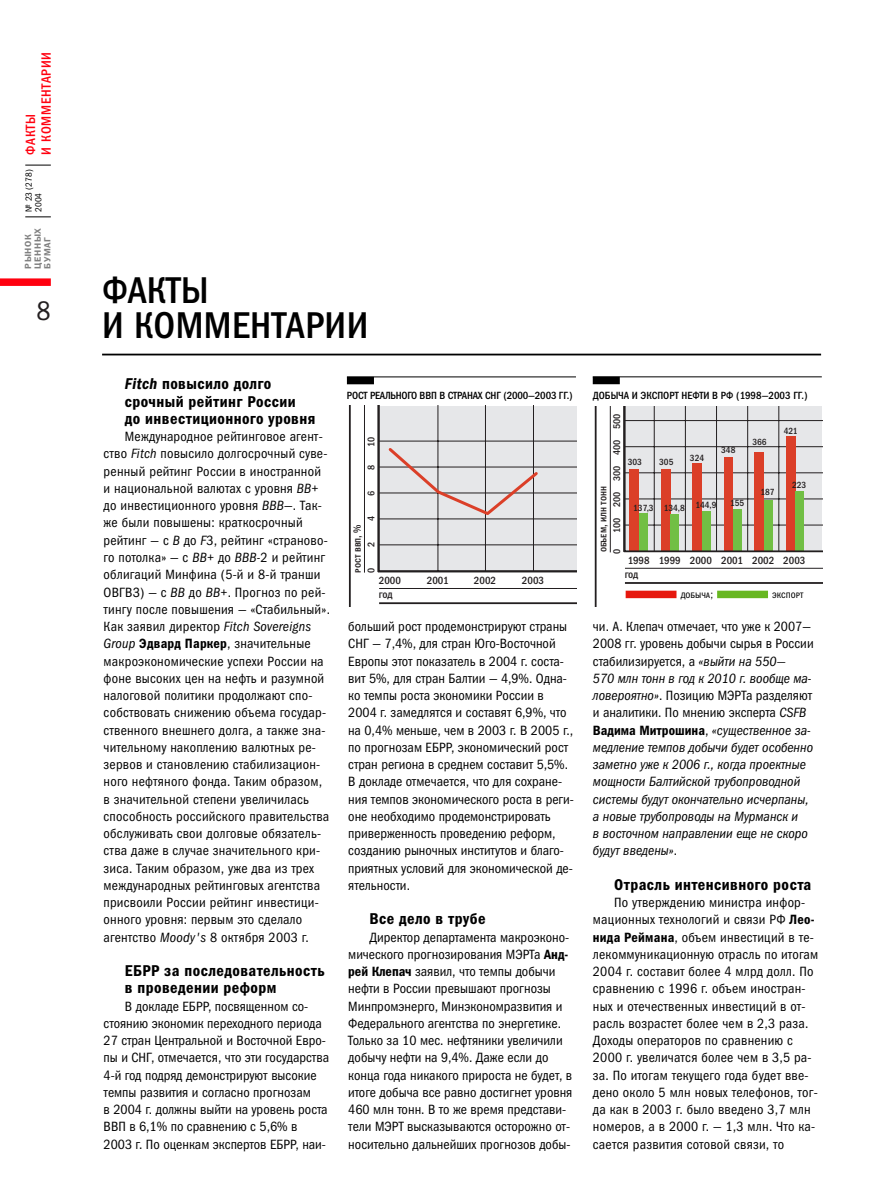
<style>
.page{position:relative;width:872px;height:1199px;background:#fff}
.page>*{position:absolute;margin:0;border:0;box-sizing:border-box;transform-origin:0 0}
.t1{font:37.5px/34.5px "Franklin Gothic Medi Cond C";letter-spacing:.01em;color:#000}
.t2{font:27px "Franklin Gothic Book Cond C";color:#231f20}
.t3{font:15.75px/17.2px "Franklin Gothic Demi Cond C";letter-spacing:.025em;color:#000}
.t4{font:13.5px/17.2px "Franklin Gothic Book Cond C";color:#000}
.t5{font:italic 13.5px/17.2px "Franklin Gothic Book Cond C";color:#000}
.t6{font:13.5px/15.8px "Franklin Gothic Medi Cond C";letter-spacing:.055em;color:#ff000f}
.t7{font:10.5px "Franklin Gothic Medi Cond C";letter-spacing:-.015em;color:#000}
.t8{font:10.5px "Franklin Gothic Medi Cond C";color:#231f20}
.t9{font:10.5px "Franklin Gothic Medi Cond SCC";color:#231f20}
.t10{font:10.5px "Franklin Gothic Book Cond SCC";color:#000}
.t11{font:9.75px "Franklin Gothic Medi Cond C";color:#231f20}
.t12{font:9px "Franklin Gothic Medi Cond C";color:#231f20}
.t13{font:9px/9.8px "Franklin Gothic Demi C";letter-spacing:.06em;color:#808080}
.t14{font:9px/9.8px "Franklin Gothic Book Cond C";color:#000}
.s1{font-style:italic}
.s2{font-family:"Franklin Gothic Demi Cond C"}
.s3{font-style:normal}
.s4{font-family:"Franklin Gothic Demi Cond C";font-style:normal}
</style>
<div class="page">
<div style="left:0;top:278px;width:51px;height:8px;background:#ff000f"></div>
<svg style="left:25px;top:217px;width:26px;height:1px"></svg>
<svg style="left:25px;top:165px;width:26px;height:1px"></svg>
<hr style="left:102px;top:354px;width:719px;height:1px;background:#000">
<hr style="left:379px;top:602px;width:197px;height:2px;background:#231f20">
<hr style="left:364px;top:406px;width:1px;height:166px;background:#231f20">
<hr style="left:349px;top:406px;width:2px;height:201px;background:#231f20">
<hr style="left:379px;top:588px;width:197px;height:1px;background:#231f20">
<svg style="left:377px;top:406px;width:199px;height:167px;background:#d8d6d8"></svg>
<div style="left:347px;top:377px;width:27px;height:7px;background:#000"></div>
<hr style="left:347px;top:376px;width:229px;height:1px;background:#000">
<hr style="left:625px;top:582px;width:197px;height:2px;background:#231f20">
<hr style="left:610px;top:406px;width:1px;height:146px;background:#231f20">
<hr style="left:594px;top:406px;width:2px;height:200px;background:#231f20">
<hr style="left:625px;top:568px;width:197px;height:1px;background:#231f20">
<svg style="left:623px;top:406px;width:199px;height:147px;background:#ccb6a9"></svg>
<div style="left:592px;top:377px;width:27px;height:7px;background:#000"></div>
<hr style="left:592px;top:376px;width:229px;height:1px;background:#000">
<div style="left:717px;top:590px;width:51px;height:8px;background:#67b721"></div>
<div style="left:625px;top:590px;width:51px;height:8px;background:#e6180e"></div>
<p class="t6" style="left:24px;top:154px;width:104px;rotate:-90deg">ФАКТЫ<br>И КОММЕНТАРИИ</p>
<p class="t14" style="left:25px;top:212px;width:44px;rotate:-90deg">№ 23 (278)<br>2004</p>
<p class="t13" style="left:24px;top:269px;width:42px;rotate:-90deg">РЫНОК<br>ЦЕННЫХ<br>БУМАГ</p>
<h2 class="t2" style="left:37px;top:301px;width:16px">8</h2>
<h1 class="t1" style="left:102px;top:277px;width:268px">ФАКТЫ<br>И КОММЕНТАРИИ</h1>
<p class="t3" style="left:125px;top:377px;width:192px"><span class="s1">Fitch</span> повысило долго срочный рейтинг России<br>до инвестиционного уровня</p>
<p class="t4" style="left:104px;top:429px;width:228px;text-indent:21px">Международное рейтинговое агент&shy;ство <span class="s1">Fitch</span> повысило долгосрочный суве&shy;ренный рейтинг России в иностранной и национальной валютах с уровня <span class="s1">BB</span>+ до инвестиционного уровня <span class="s1">BBB</span>—. Так&shy;же были повышены: краткосрочный рейтинг — с <span class="s1">B</span> до <span class="s1">F</span>3, рейтинг «страново&shy;го потолка» — с <span class="s1">BB</span>+ до <span class="s1">BBB-</span>2 и рейтинг облигаций Минфина (5-й и 8-й транши ОВГВЗ) — с <span class="s1">BB</span> до <span class="s1">BB</span>+. Прогноз по рей&shy;тингу после повышения — «Стабильный».<br>Как заявил директор <span class="s1">Fitch Sovereigns Group</span> <span class="s2">Эдвард Паркер</span>, значительные макроэкономические успехи России на фоне высоких цен на нефть и разумной налоговой политики продолжают спо&shy;собствовать снижению объема государ&shy;ственного внешнего долга, а также зна&shy;чительному накоплению валютных ре&shy;зервов и становлению стабилизацион&shy;ного нефтяного фонда. Таким образом, в значительной степени увеличилась способность российского правительства обслуживать свои долговые обязатель&shy;ства даже в случае значительного кри&shy;зиса. Таким образом, уже два из трех международных рейтинговых агентства присвоили России рейтинг инвестици&shy;онного уровня: первым это сделало агентство <span class="s1">Moody's</span> 8 октября 2003 г.</p>
<p class="t3" style="left:125px;top:963px;width:201px">ЕБРР за последовательность в проведении реформ</p>
<p class="t4" style="left:104px;top:998px;width:227px;text-indent:21px">В докладе ЕБРР, посвященном со&shy;стоянию экономик переходного периода 27 стран Центральной и Восточной Евро&shy;пы и СНГ, отмечается, что эти государства 4-й год подряд демонстрируют высокие темпы развития и согласно прогнозам<br>в 2004 г. должны выйти на уровень роста ВВП в 6,1% по сравнению с 5,6% в 2003 г. По оценкам экспертов ЕБРР, наи-</p>
<p class="t7" style="left:347px;top:391px;width:227px">РОСТ РЕАЛЬНОГО ВВП В СТРАНАХ СНГ (2000—2003 ГГ.)</p>
<p class="t11" style="left:367px;top:447px;width:11px;rotate:-90deg">10</p>
<p class="t11" style="left:367px;top:470px;width:7px;rotate:-90deg">8</p>
<p class="t11" style="left:367px;top:496px;width:7px;rotate:-90deg">6</p>
<p class="t11" style="left:367px;top:521px;width:7px;rotate:-90deg">4</p>
<p class="t9" style="left:351px;top:572px;width:50px;rotate:-90deg">рост ввп, %</p>
<p class="t11" style="left:367px;top:547px;width:7px;rotate:-90deg">2</p>
<p class="t11" style="left:367px;top:572px;width:7px;rotate:-90deg">0</p>
<p class="t8" style="left:379px;top:577px;width:24px">2000</p>
<p class="t8" style="left:427px;top:577px;width:23px">2001</p>
<p class="t8" style="left:474px;top:577px;width:24px">2002</p>
<p class="t8" style="left:522px;top:577px;width:24px">2003</p>
<p class="t9" style="left:379px;top:588px;width:15px">год</p>
<p class="t4" style="left:348px;top:619px;width:227px">больший рост продемонстрируют страны СНГ — 7,4%, для стран Юго-Восточной Европы этот показатель в 2004 г. соста&shy;вит 5%, для стран Балтии — 4,9%. Одна&shy;ко темпы роста экономики России в 2004 г. замедлятся и составят 6,9%, что на 0,4% меньше, чем в 2003 г. В 2005 г., по прогнозам ЕБРР, экономический рост стран региона в среднем составит 5,5%.<br>В докладе отмечается, что для сохране&shy;ния темпов экономического роста в реги&shy;оне необходимо продемонстрировать приверженность проведению реформ, созданию рыночных институтов и благо&shy;приятных условий для экономической де&shy;ятельности.</p>
<p class="t3" style="left:369px;top:912px;width:117px">Все дело в трубе</p>
<p class="t4" style="left:348px;top:929px;width:226px;text-indent:21px">Директор департамента макроэконо&shy;мического прогнозирования МЭРТа <span class="s2">Анд&shy;рей Клепач</span> заявил, что темпы добычи нефти в России превышают прогнозы Минпромэнерго, Минэкономразвития и Федерального агентства по энергетике.<br>Только за 10 мес. нефтяники увеличили добычу нефти на 9,4%. Даже если до конца года никакого прироста не будет, в итоге добыча все равно достигнет уровня 460 млн тонн. В то же время представи&shy;тели МЭРТ высказываются осторожно от&shy;носительно дальнейших прогнозов добы-</p>
<p class="t7" style="left:592px;top:391px;width:216px">ДОБЫЧА И ЭКСПОРТ НЕФТИ В РФ (1998—2003 ГГ.)</p>
<p class="t11" style="left:613px;top:533px;width:121px;rotate:-90deg">100 200 300 400 500</p>
<p class="t12" style="left:721px;top:447px;width:16px">348</p>
<p class="t12" style="left:690px;top:454px;width:16px">324</p>
<p class="t12" style="left:627px;top:458px;width:16px">303</p>
<p class="t12" style="left:659px;top:458px;width:16px">305</p>
<p class="t9" style="left:596px;top:552px;width:68px;rotate:-90deg">объем, илн тонн</p>
<p class="t12" style="left:633px;top:504px;width:85px">137,3 134,8 144,9</p>
<p class="t12" style="left:730px;top:500px;width:16px">155</p>
<p class="t11" style="left:613px;top:554px;width:7px;rotate:-90deg">0</p>
<p class="t12" style="left:752px;top:438px;width:16px">366</p>
<p class="t12" style="left:760px;top:489px;width:16px">187</p>
<p class="t12" style="left:783px;top:427px;width:15px">421</p>
<p class="t12" style="left:792px;top:481px;width:16px">223</p>
<p class="t8" style="left:627px;top:556px;width:23px">1998</p>
<p class="t9" style="left:624px;top:568px;width:15px">год</p>
<p class="t8" style="left:658px;top:556px;width:148px">1999 2000 2001 2002 2003</p>
<p class="t10" style="left:680px;top:588px;width:34px">добыча;</p>
<p class="t10" style="left:772px;top:588px;width:33px">экспорт</p>
<p class="t5" style="left:593px;top:619px;width:222px"><span class="s3">чи. А. Клепач отмечает, что уже к 2007— 2008 гг. уровень добычи сырья в России стабилизируется, а</span> «выйти на 550—<br>570 млн тонн в год к 2010 г. вообще ма&shy;ловероятно»<span class="s3">. Позицию МЭРТа разделяют и аналитики. По мнению эксперта</span> CSFB <span class="s4">Вадима Митрошина</span><span class="s3">,</span> «существенное за&shy;медление темпов добычи будет особенно заметно уже к 2006 г., когда проектные мощности Балтийской трубопроводной системы будут окончательно исчерпаны, а новые трубопроводы на Мурманск и<br>в восточном направлении еще не скоро будут введены»<span class="s3">.</span></p>
<p class="t3" style="left:614px;top:877px;width:199px">Отрасль интенсивного роста</p>
<p class="t4" style="left:593px;top:895px;width:227px;text-indent:21px">По утверждению министра инфор&shy;мационных технологий и связи РФ <span class="s2">Лео&shy;нида Реймана</span>, объем инвестиций в те&shy;лекоммуникационную отрасль по итогам 2004 г. составит более 4 млрд долл. По сравнению с 1996 г. объем иностран&shy;ных и отечественных инвестиций в от&shy;расль возрастет более чем в 2,3 раза.<br>Доходы операторов по сравнению с 2000 г. увеличатся более чем в 3,5 ра&shy;за. По итогам текущего года будет вве&shy;дено около 5 млн новых телефонов, тог&shy;да как в 2003 г. было введено 3,7 млн номеров, а в 2000 г. — 1,3 млн. Что ка&shy;сается развития сотовой связи, то</p>
</div>
